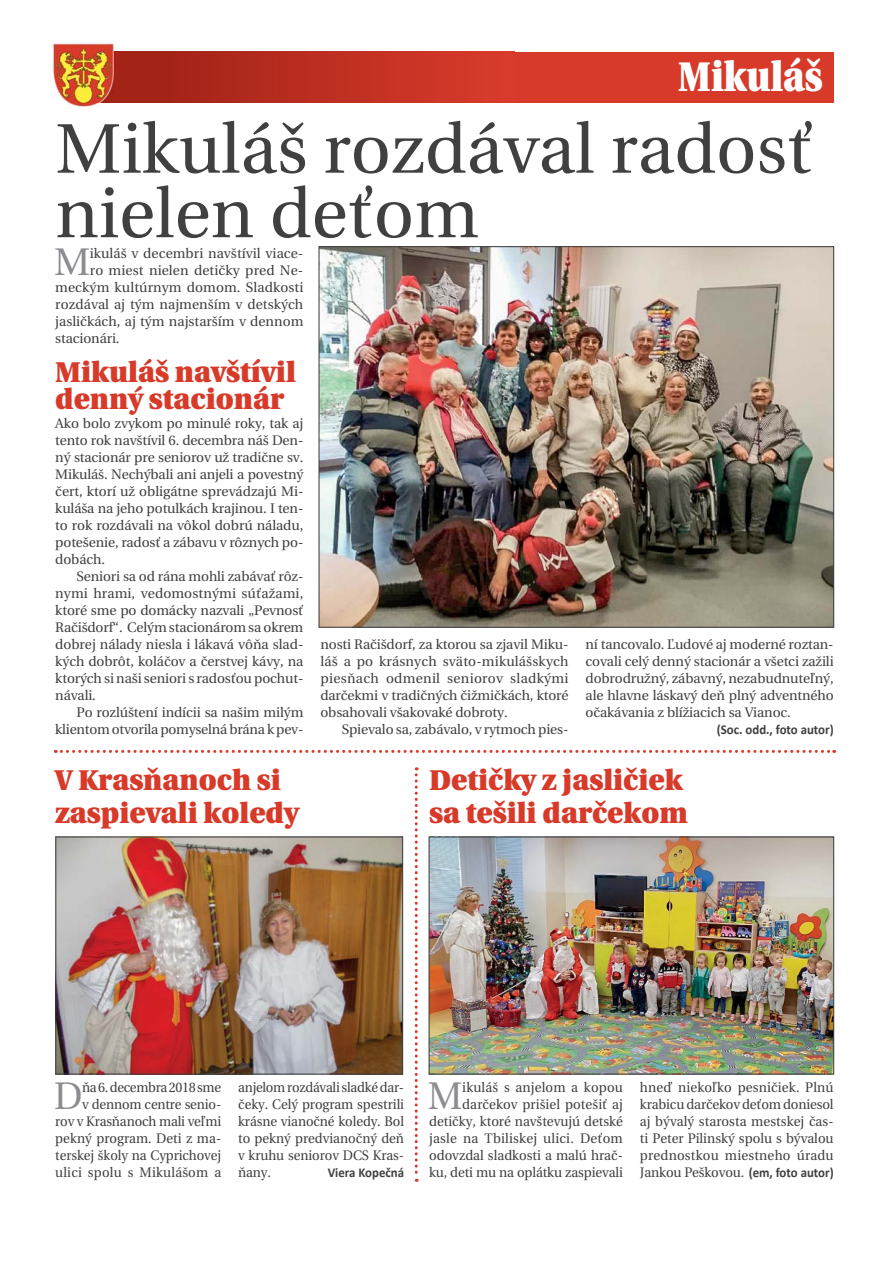
<style>
.page{position:relative;width:872px;height:1263px;background:#fff}
.page>*{position:absolute;margin:0;border:0;box-sizing:border-box;transform-origin:0 0}
.t1{font:70.05px/64.5px "Utopia CE";color:#404041}
.t2{font:900 41.25px "Utopia CE";color:#fff;scale:.84 1}
.t3{font:38.4px "Utopia CE";color:#8b8d90}
.t4{font:38.4px "Utopia CE";color:#8b8d90;scale:.96 1}
.t5{font:38.4px "Utopia CE";color:#8b8d90;scale:.95 1}
.t6{font:900 28.5px/33px "Utopia CE";color:#d83a2a;scale:.96 1}
.t7{font:13.8px/17px "Utopia CE";letter-spacing:-.005em;color:#404041;text-align:justify}
.t8{font:13.8px/17px "Utopia CE";letter-spacing:-.005em;color:#404041;text-align:right;scale:.96 1}
.t9{font:13.8px/17px "Utopia CE";letter-spacing:-.005em;color:#404041;text-align:right;scale:.95 1}
.t10{font:700 13.5px "Calibri";color:#404041;scale:.95 1}
.s1{font-family:"Calibri";font-weight:700;font-size:13.5px}
</style>
<div class="page">
<div style="left:91px;top:52px;width:742px;height:50px;background:linear-gradient(to right,#a72519,#e6402f)"></div>
<img style="left:52px;top:42px;width:67px;height:65px">
<img style="left:430px;top:838px;width:402px;height:234px">
<div style="left:428px;top:836px;width:406px;height:238px;border:1px solid #404041"></div>
<img style="left:57px;top:838px;width:344px;height:234px">
<div style="left:55px;top:836px;width:348px;height:238px;border:1px solid #404041"></div>
<img style="left:320px;top:248px;width:512px;height:378px">
<svg style="left:55px;top:750px;width:779px;height:3px"></svg>
<svg style="left:415px;top:767px;width:3px;height:415px"></svg>
<h2 class="t2" style="left:678px;top:62px;width:173px">Mikuláš</h2>
<h1 class="t1" style="left:55px;top:125px;width:759px">Mikuláš rozdával radosť nielen deťom</h1>
<h3 class="t3" style="left:54px;top:248px;width:38px">M</h3>
<p class="t7" style="left:90px;top:247px;width:215px">ikuláš v decembri navštívil viace-</p>
<p class="t7" style="left:90px;top:264px;width:215px">ro miest nielen detičky pred Ne-</p>
<p class="t7" style="left:55px;top:281px;width:250px">meckým kultúrnym domom. Sladkosti</p>
<p class="t7" style="left:55px;top:298px;width:249px">rozdával aj tým najmenším v detských</p>
<p class="t7" style="left:55px;top:315px;width:250px">jasličkách, aj tým najstarším v dennom</p>
<p class="t7" style="left:55px;top:332px;width:66px">stacionári.</p>
<h3 class="t6" style="left:55px;top:362px;width:252px;line-height:27px">Mikuláš navštívil denný stacionár</h3>
<p class="t7" style="left:55px;top:417px;width:250px">Ako bolo zvykom po minulé roky, tak aj tento rok navštívil 6. decembra náš Den&shy;ný stacionár pre seniorov už tradične sv.<br>Mikuláš. Nechýbali ani anjeli a povestný čert, ktorí už obligátne sprevádzajú Mi&shy;kuláša na jeho potulkách krajinou. I ten&shy;to rok rozdávali na vôkol dobrú náladu, potešenie, radosť a zábavu v rôznych po&shy;dobách.</p>
<p class="t7" style="left:55px;top:570px;width:250px;text-indent:21px">Seniori sa od rána mohli zabávať rôz&shy;nymi hrami, vedomostnými súťažami, ktoré sme po domácky nazvali „Pevnosť Račišdorf“. Celým stacionárom sa okrem dobrej nálady niesla i lákavá vôňa slad&shy;kých dobrôt, koláčov a čerstvej kávy, na ktorých si naši seniori s radosťou pochut&shy;návali.</p>
<p class="t7" style="left:55px;top:706px;width:250px;text-align:right">Po rozlúštení indícii sa našim milým klientom otvorila pomyselná brána k pev-</p>
<h3 class="t6" style="left:55px;top:767px;width:255px">V Krasňanoch si zaspievali koledy</h3>
<p class="t7" style="left:320px;top:638px;width:250px">nosti Račišdorf, za ktorou sa zjavil Miku&shy;láš a po krásnych sväto-mikulášskych piesňach odmenil seniorov sladkými darčekmi v tradičných čižmičkách, ktoré obsahovali všakovaké dobroty.</p>
<p class="t7" style="left:342px;top:723px;width:228px">Spievalo sa, zabávalo, v rytmoch pies-</p>
<p class="t7" style="left:585px;top:638px;width:250px">ní tancovalo. Ľudové aj moderné roztan&shy;covali celý denný stacionár a všetci zažili dobrodružný, zábavný, nezabudnuteľný, ale hlavne láskavý deň plný adventného očakávania z blížiacich sa Vianoc.</p>
<p class="t10" style="left:717px;top:724px;width:124px">(Soc. odd., foto autor)</p>
<h3 class="t6" style="left:429px;top:767px;width:271px">Detičky z jasličiek sa tešili darčekom</h3>
<p class="t9" style="left:55px;top:1080px;width:176px">ňa 6. decembra 2018 sme<br>v dennom centre senio-<br>rov v Krasňanoch mali veľmi pekný program. Deti z ma&shy;terskej školy na Cyprichovej ulici spolu s Mikulášom a</p>
<p class="t9" style="left:238px;top:1080px;width:176px;text-align:justify">anjelom rozdávali sladké dar&shy;čeky. Celý program spestrili krásne vianočné koledy. Bol to pekný predvianočný deň v kruhu seniorov DCS Kras&shy;ňany.</p>
<h3 class="t5" style="left:54px;top:1081px;width:31px">D</h3>
<p class="t10" style="left:328px;top:1166px;width:82px">Viera Kopečná</p>
<p class="t8" style="left:429px;top:1080px;width:203px">ikuláš s anjelom a kopou darčekov prišiel potešiť aj detičky, ktoré navštevujú detské jasle na Tbiliskej ulici. Deťom odovzdal sladkosti a malú hrač&shy;ku, deti mu na oplátku zaspievali</p>
<p class="t8" style="left:640px;top:1080px;width:203px;text-align:justify">hneď niekoľko pesničiek. Plnú krabicu darčekov deťom doniesol aj bývalý starosta mestskej čas&shy;ti Peter Pilinský spolu s bývalou prednostkou miestneho úradu Jankou Peškovou. <span class="s1">(em, foto autor)</span></p>
<h3 class="t4" style="left:428px;top:1081px;width:38px">M</h3>
</div>
